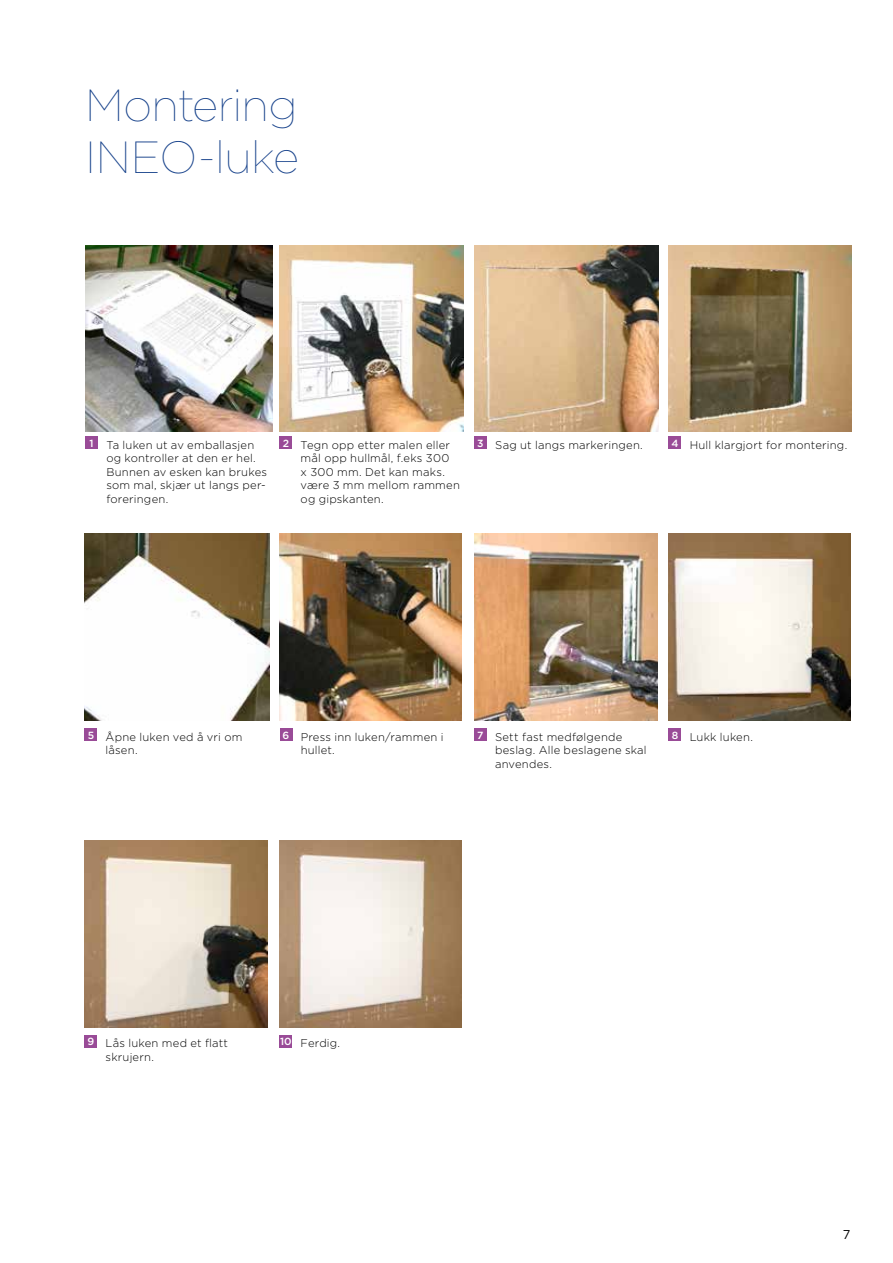
<style>
.page{position:relative;width:893px;height:1263px;background:#fff}
.page>*{position:absolute;margin:0;border:0;box-sizing:border-box;transform-origin:0 0}
.t1{font:100 45px/52.2px "Gotham";letter-spacing:-.015em;color:#17428b}
.t2{font:12.75px "Gotham";color:#000}
.t3{font:300 11.25px/13.5px "Gotham";letter-spacing:.02em;color:#000}
</style>
<div class="page">
<img style="left:85px;top:245px;width:187px;height:187px">
<img style="left:280px;top:245px;width:183px;height:187px">
<img style="left:474px;top:534px;width:183px;height:186px">
<img style="left:669px;top:534px;width:182px;height:186px">
<img style="left:85px;top:840px;width:182px;height:187px">
<img style="left:280px;top:840px;width:182px;height:187px">
<div style="left:85px;top:728px;width:12px;height:13px;background:#994b97"></div>
<img style="left:474px;top:245px;width:185px;height:187px">
<img style="left:669px;top:245px;width:183px;height:187px">
<div style="left:280px;top:728px;width:12px;height:13px;background:#994b97"></div>
<div style="left:85px;top:436px;width:13px;height:13px;background:#994b97"></div>
<div style="left:280px;top:436px;width:12px;height:13px;background:#994b97"></div>
<div style="left:474px;top:436px;width:13px;height:13px;background:#994b97"></div>
<div style="left:669px;top:436px;width:12px;height:13px;background:#994b97"></div>
<img style="left:85px;top:534px;width:184px;height:186px">
<img style="left:280px;top:534px;width:182px;height:186px">
<div style="left:85px;top:1035px;width:12px;height:12px;background:#994b97"></div>
<div style="left:474px;top:728px;width:13px;height:13px;background:#994b97"></div>
<div style="left:280px;top:1035px;width:12px;height:12px;background:#994b97"></div>
<div style="left:669px;top:728px;width:12px;height:13px;background:#994b97"></div>
<h1 class="t1" style="left:85px;top:78px;width:216px">Montering<br>INEO-luke</h1>
<p class="t3" style="left:106px;top:438px;width:162px;text-indent:-17px"><sup>1</sup> Ta luken ut av emballasjen og kontroller at den er hel.<br>Bunnen av esken kan brukes som mal, skjær ut langs per&shy;foreringen.</p>
<p class="t3" style="left:301px;top:438px;width:161px;text-indent:-18px"><sup>2</sup> Tegn opp etter malen eller mål opp hullmål, f.eks 300<br>x 300 mm. Det kan maks. være 3 mm mellom rammen og gipskanten.</p>
<p class="t3" style="left:477px;top:438px;width:167px"><sup>3</sup> Sag ut langs markeringen.</p>
<p class="t3" style="left:671px;top:438px;width:177px"><sup>4</sup> Hull klargjort for montering.</p>
<p class="t3" style="left:106px;top:730px;width:138px;text-indent:-18px"><sup>5</sup> Åpne luken ved å vri om låsen.</p>
<p class="t3" style="left:301px;top:730px;width:144px;text-indent:-18px"><sup>6</sup> Press inn luken/rammen i hullet.</p>
<p class="t3" style="left:495px;top:730px;width:153px;text-indent:-18px"><sup>7</sup> Sett fast medfølgende beslag. Alle beslagene skal anvendes.</p>
<p class="t3" style="left:672px;top:730px;width:83px"><sup>8</sup> Lukk luken.</p>
<p class="t3" style="left:106px;top:1036px;width:124px;text-indent:-18px"><sup>9</sup> Lås luken med et flatt skrujern.</p>
<p class="t3" style="left:280px;top:1036px;width:62px"><sup>10</sup> Ferdig.</p>
<p class="t2" style="left:843px;top:1226px;width:9px">7</p>
</div>
